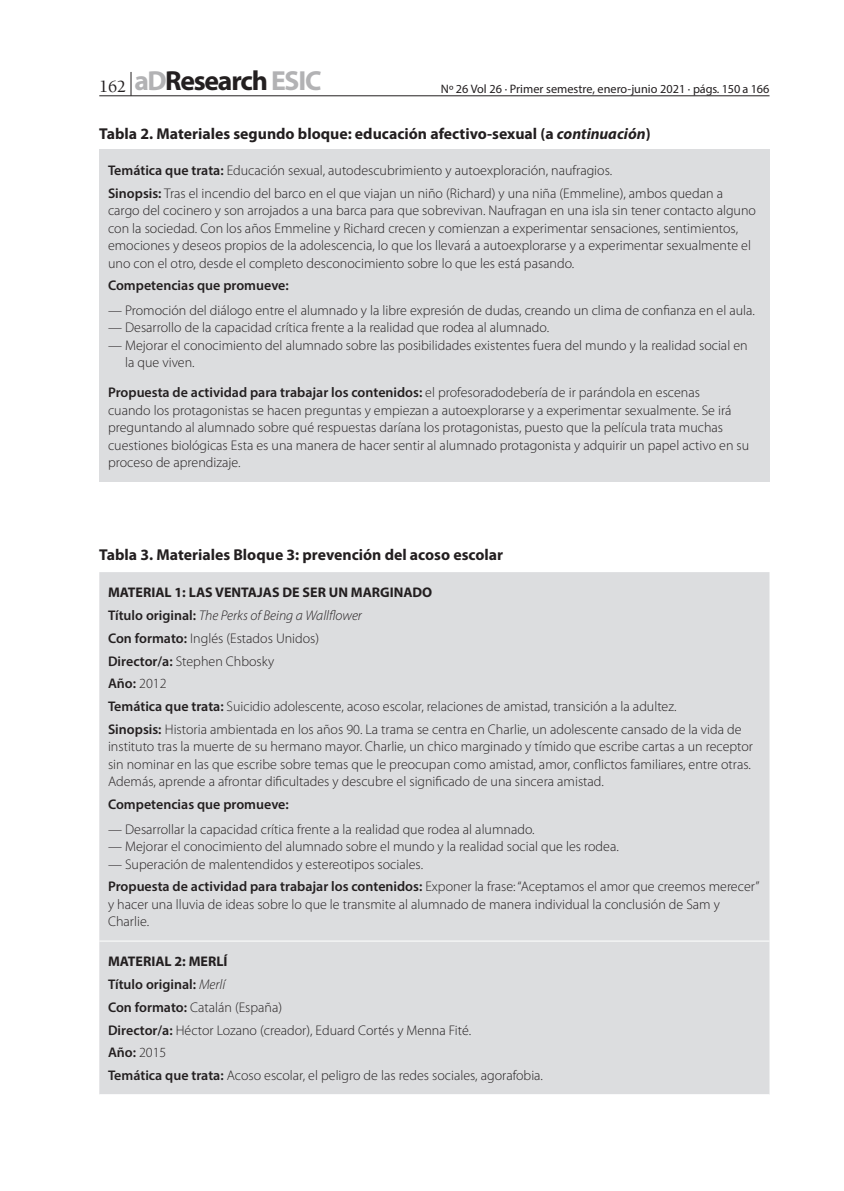
<style>
.page{position:relative;width:844px;height:1191px;background:#fff}
.page>*{position:absolute;margin:0;border:0;box-sizing:border-box;transform-origin:0 0}
.t1{font:700 27.65px "Myriad Pro";letter-spacing:-.045em;color:#231f20}
.t2{font:700 15.75px "Myriad Pro";color:#231f20}
.t3{font:300 14px/22.8px "Myriad Pro";color:#231f20}
.t4{font:600 14px "Myriad Pro";color:#231f20}
.t5{font:12.25px "Myriad Pro";color:#231f20}
.s1{font-family:"Berkeley Std";font-weight:500;font-size:17.5px}
.s2{color:#b2b2b4}
.s3{font-style:italic}
.s4{font-weight:600}
.s5{font-weight:700}
</style>
<div class="page">
<svg style="left:131px;top:72px;width:1px;height:23px"></svg>
<hr style="left:99px;top:95px;width:670px;height:1px;background:#231f20">
<div style="left:99px;top:150px;width:670px;height:332px;background:#dcdddf"></div>
<div style="left:99px;top:572px;width:670px;height:522px;background:#dcdddf"></div>
<hr style="left:99px;top:940px;width:670px;height:1px;background:#fff">
<h1 class="t1" style="left:99px;top:63px;width:224px"><span class="s1">162</span> <span class="s2">aD</span>Research <span class="s2">ESIC</span></h1>
<p class="t5" style="left:441px;top:81px;width:330px">Nº 26 Vol 26 · Primer semestre, enero-junio 2021 · págs. 150 a 166</p>
<p class="t2" style="left:99px;top:124px;width:553px">Tabla 2. Materiales segundo bloque: educación afectivo-sexual (a <span class="s3">continuación</span>)</p>
<p class="t3" style="left:108px;top:159px;width:616px"><span class="s4">Temática que trata:</span> Educación sexual, autodescubrimiento y autoexploración, naufragios.<br><span class="s4">Sinopsis:</span> Tras el incendio del barco en el que viajan un niño (Richard) y una niña (Emmeline), ambos quedan a</p>
<p class="t3" style="left:108px;top:201px;width:649px;line-height:17.5px">cargo del cocinero y son arrojados a una barca para que sobrevivan. Naufragan en una isla sin tener contacto alguno con la sociedad. Con los años Emmeline y Richard crecen y comienzan a experimentar sensaciones, sentimientos, emociones y deseos propios de la adolescencia, lo que los llevará a autoexplorarse y a experimentar sexualmente el uno con el otro, desde el completo desconocimiento sobre lo que les está pasando.</p>
<p class="t4" style="left:108px;top:277px;width:182px">Competencias que promueve:</p>
<p class="t3" style="left:108px;top:299px;width:648px">— Promoción del diálogo entre el alumnado y la libre expresión de dudas, creando un clima de confianza en el aula.</p>
<p class="t3" style="left:108px;top:316px;width:442px">— Desarrollo de la capacidad crítica frente a la realidad que rodea al alumnado.</p>
<p class="t3" style="left:125px;top:336px;width:624px;line-height:17.5px;text-indent:-17px">— Mejorar el conocimiento del alumnado sobre las posibilidades existentes fuera del mundo y la realidad social en la que viven.</p>
<p class="t3" style="left:108px;top:383px;width:642px;line-height:17.5px"><span class="s4">Propuesta de actividad para trabajar los contenidos:</span> el profesoradodebería de ir parándola en escenas<br>cuando los protagonistas se hacen preguntas y empiezan a autoexplorarse y a experimentar sexualmente. Se irá preguntando al alumnado sobre qué respuestas daríana los protagonistas, puesto que la película trata muchas cuestiones biológicas Esta es una manera de hacer sentir al alumnado protagonista y adquirir un papel activo en su proceso de aprendizaje.</p>
<p class="t2" style="left:99px;top:544px;width:405px">Tabla 3. Materiales Bloque 3: prevención del acoso escolar</p>
<p class="t3" style="left:108px;top:581px;width:635px"><span class="s5">MATERIAL 1: LAS VENTAJAS DE SER UN MARGINADO<br></span><span class="s4">Título original:</span> <span class="s3">The Perks of Being a Wallflower<br></span><span class="s4">Con formato:</span> Inglés (Estados Unidos)<br><span class="s4">Director/a:</span> Stephen Chbosky<br><span class="s4">Año:</span> 2012<br><span class="s4">Temática que trata:</span> Suicidio adolescente, acoso escolar, relaciones de amistad, transición a la adultez.<br><span class="s4">Sinopsis:</span> Historia ambientada en los años 90. La trama se centra en Charlie, un adolescente cansado de la vida de</p>
<p class="t3" style="left:108px;top:738px;width:646px;line-height:17.5px">instituto tras la muerte de su hermano mayor. Charlie, un chico marginado y tímido que escribe cartas a un receptor sin nominar en las que escribe sobre temas que le preocupan como amistad, amor, conflictos familiares, entre otras.<br>Además, aprende a afrontar dificultades y descubre el significado de una sincera amistad.</p>
<p class="t4" style="left:108px;top:795px;width:182px">Competencias que promueve:</p>
<p class="t3" style="left:108px;top:817px;width:428px">— Desarrollar la capacidad crítica frente a la realidad que rodea al alumnado.</p>
<p class="t3" style="left:108px;top:835px;width:512px">— Mejorar el conocimiento del alumnado sobre el mundo y la realidad social que les rodea.</p>
<p class="t3" style="left:108px;top:852px;width:653px">— Superación de malentendidos y estereotipos sociales.<br><span class="s4">Propuesta de actividad para trabajar los contenidos:</span> Exponer la frase: “Aceptamos el amor que creemos merecer”</p>
<p class="t3" style="left:108px;top:895px;width:613px;line-height:17.5px">y hacer una lluvia de ideas sobre lo que le transmite al alumnado de manera individual la conclusión de Sam y<br>Charlie.</p>
<p class="t3" style="left:108px;top:950px;width:436px"><span class="s5">MATERIAL 2: MERLÍ<br></span><span class="s4">Título original:</span> <span class="s3">Merlí<br></span><span class="s4">Con formato:</span> Catalán (España)<br><span class="s4">Director/a:</span> Héctor Lozano (creador), Eduard Cortés y Menna Fité.<br><span class="s4">Año:</span> 2015<br><span class="s4">Temática que trata:</span> Acoso escolar, el peligro de las redes sociales, agorafobia.</p>
</div>
